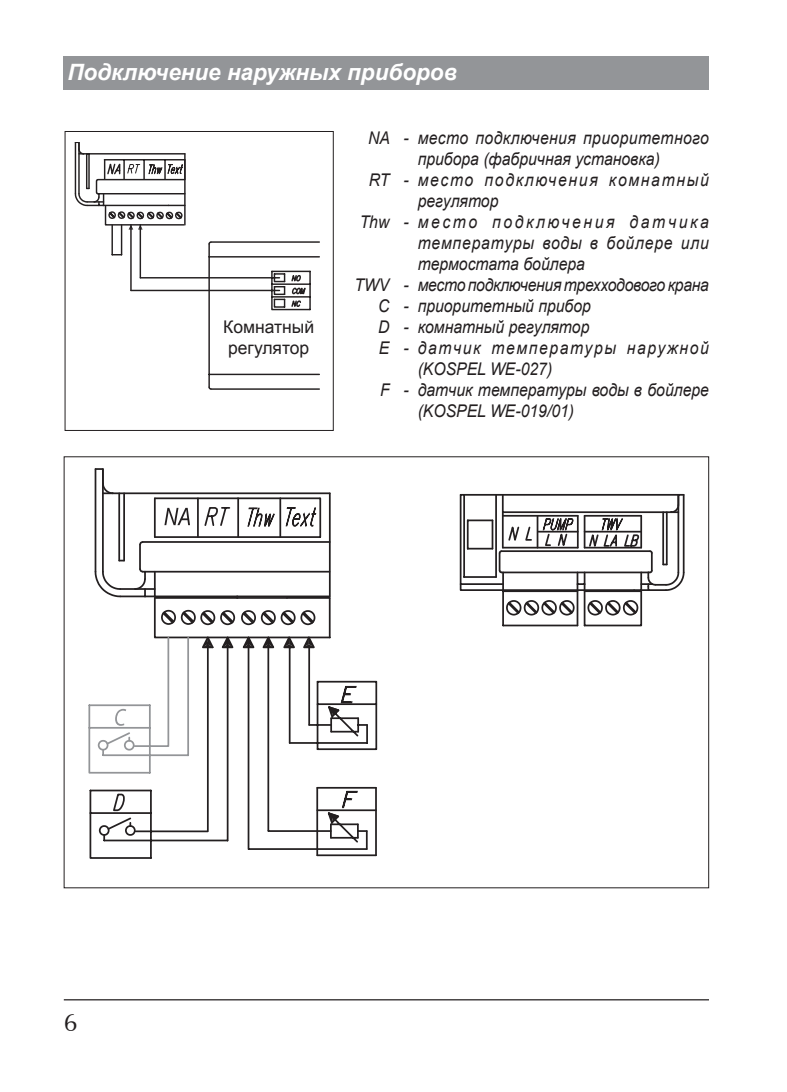
<style>
.page{position:relative;width:787px;height:1092px;background:#fff}
.page>*{position:absolute;margin:0;border:0;box-sizing:border-box;transform-origin:0 0}
.t1{font:25px "Ottawa";color:#231f20}
.t2{font:italic 700 22.5px "Arial";color:#fff}
.t3{font:italic 17.5px "Arial";color:#231f20;scale:.9 1}
.t4{font:italic 17.5px "Arial";letter-spacing:-.02em;color:#231f20;scale:.9 1}
.t5{font:italic 17.5px "Arial";letter-spacing:.025em;color:#231f20;scale:.9 1}
.t6{font:italic 17.5px "Arial";letter-spacing:.105em;color:#231f20;scale:.9 1}
.t7{font:italic 17.5px "Arial";letter-spacing:.165em;color:#231f20;scale:.9 1}
.t8{font:italic 17.5px "Arial";letter-spacing:.1em;color:#231f20;scale:.9 1}
.t9{font:italic 17.5px "Arial";letter-spacing:.05em;color:#231f20;scale:.9 1}
.t10{font:17.5px/21px "Arial";color:#231f20}
.t11{font:13.5px/16.2px "Arial";color:#231f20}
</style>
<div class="page">
<hr style="left:64px;top:999px;width:645px;height:1px;background:#231f20">
<div style="left:65px;top:131px;width:268px;height:300px;border:1px solid #231f20"></div>
<div style="left:64px;top:57px;width:645px;height:33px;background:#939598"></div>
<hr style="left:209px;top:373px;width:110px;height:2px;background:#231f20">
<hr style="left:209px;top:256px;width:110px;height:1px;background:#231f20">
<hr style="left:211px;top:388px;width:108px;height:2px;background:#231f20">
<hr style="left:211px;top:241px;width:108px;height:2px;background:#231f20">
<svg style="left:74px;top:142px;width:237px;height:248px"></svg>
<svg style="left:94px;top:468px;width:403px;height:389px"></svg>
<svg style="left:378px;top:496px;width:119px;height:316px"></svg>
<svg style="left:497px;top:493px;width:187px;height:134px"></svg>
<svg style="left:88px;top:481px;width:290px;height:356px"></svg>
<div style="left:212px;top:320px;width:113px;height:52px;background:#fff"></div>
<p class="t2" style="left:67px;top:57px;width:391px">Подключение наружных приборов</p>
<p class="t10" style="left:223px;top:316px;width:93px">Комнатный регулятор</p>
<p class="t11" style="left:242px;top:327px;width:61px">Regulator pokojowy</p>
<p class="t5" style="left:368px;top:126px;width:380px">NA - место подключения приоритетного</p>
<p class="t3" style="left:418px;top:147px;width:270px">прибора (фабричная установка)</p>
<p class="t6" style="left:369px;top:168px;width:379px">RT - место подключения комнатный</p>
<p class="t3" style="left:418px;top:189px;width:91px">регулятор</p>
<p class="t7" style="left:359px;top:210px;width:389px">Thw - место подключения датчика</p>
<p class="t9" style="left:418px;top:231px;width:325px">температуры воды в бойлере или</p>
<p class="t3" style="left:418px;top:252px;width:187px">термостата бойлера</p>
<p class="t4" style="left:354px;top:273px;width:395px">TWV - место подключения трехходового крана</p>
<p class="t3" style="left:378px;top:294px;width:238px">C - приоритетный прибор</p>
<p class="t3" style="left:378px;top:315px;width:236px">D - комнатный регулятор</p>
<p class="t8" style="left:379px;top:336px;width:368px">E - датчик температуры наружной</p>
<p class="t3" style="left:418px;top:357px;width:151px">(KOSPEL WE-027)</p>
<p class="t3" style="left:380px;top:378px;width:367px">F - датчик температуры воды в бойлере</p>
<p class="t3" style="left:418px;top:399px;width:175px">(KOSPEL WE-019/01)</p>
<h1 class="t1" style="left:64px;top:1007px;width:15px">6</h1>
</div>
